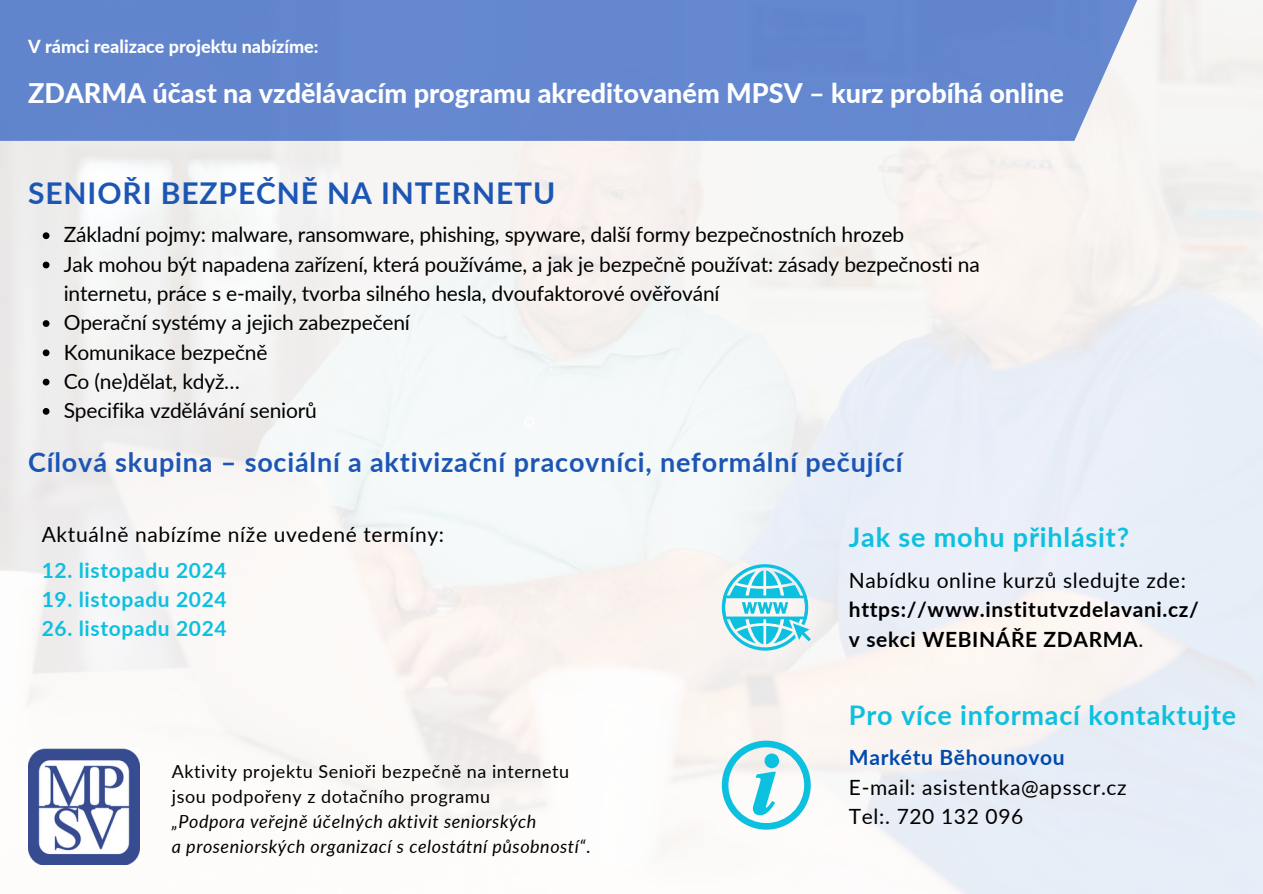
<style>
.page{position:relative;width:1263px;height:894px;background:#fff}
.page>*{position:absolute;margin:0;border:0;box-sizing:border-box;transform-origin:0 0}
.t1{font:700 30px "Lato";letter-spacing:.03em;color:#1c56b5}
.t2{font:800 27px "Lato";color:#fff}
.t3{font:700 27px "Lato";letter-spacing:.03em;color:#1c56b5}
.t4{font:700 27px "Lato";letter-spacing:.03em;color:#0cc0df}
.t5{font:21px/29.2px "Lato";letter-spacing:-.01em;color:#000}
.t6{font:21px/29.4px "Lato";letter-spacing:.03em;color:#000}
.t7{font:700 21px/29.4px "Lato";letter-spacing:.03em;color:#000}
.t8{font:700 21px "Lato";letter-spacing:.03em;color:#0cc0df}
.t9{font:italic 18px "Lato";letter-spacing:.03em;color:#000}
.t10{font:18px/24.8px "Lato";letter-spacing:.03em;color:#000}
.t11{font:800 18px "Lato";color:#fff}
.s1{font-style:normal}
.s2{font-weight:400}
.s3{font-weight:700;color:#004aad}
</style>
<div class="page">
<img style="left:0;top:0;width:1263px;height:893px">
<div style="left:0;top:0;width:1157px;height:141px;background:#6487cf"></div>
<svg style="left:722px;top:740px;width:89px;height:89px"></svg>
<svg style="left:722px;top:564px;width:89px;height:86px"></svg>
<img style="left:28px;top:748px;width:111px;height:116px">
<svg style="left:43px;top:232px;width:6px;height:7px"></svg>
<svg style="left:43px;top:261px;width:6px;height:7px"></svg>
<svg style="left:43px;top:320px;width:6px;height:7px"></svg>
<svg style="left:43px;top:349px;width:6px;height:7px"></svg>
<svg style="left:43px;top:378px;width:6px;height:7px"></svg>
<svg style="left:43px;top:408px;width:6px;height:6px"></svg>
<h5 class="t11" style="left:28px;top:35px;width:292px">V rámci realizace projektu nabízíme:</h5>
<h2 class="t2" style="left:28px;top:77px;width:1037px">ZDARMA účast na vzdělávacím programu akreditovaném MPSV – kurz probíhá online</h2>
<h1 class="t1" style="left:28px;top:174px;width:529px">SENIOŘI BEZPEČNĚ NA INTERNETU</h1>
<h2 class="t5" style="left:64px;top:220px;width:842px">Základní pojmy: malware, ransomware, phishing, spyware, další formy bezpečnostních hrozeb</h2>
<h4 class="t5" style="left:64px;top:249px;width:918px">Jak mohou být napadena zařízení, která používáme, a jak je bezpečně používat: zásady bezpečnosti na internetu, práce s e-maily, tvorba silného hesla, dvoufaktorové ověřování</h4>
<p class="t5" style="left:64px;top:307px;width:348px">Operační systémy a jejich zabezpečení</p>
<p class="t5" style="left:64px;top:337px;width:205px">Komunikace bezpečně</p>
<p class="t5" style="left:64px;top:366px;width:178px">Co (ne)dělat, když…</p>
<p class="t5" style="left:64px;top:395px;width:255px">Specifika vzdělávání seniorů</p>
<p class="t3" style="left:28px;top:445px;width:876px">Cílová skupina – sociální a aktivizační pracovníci, neformální pečující</p>
<p class="t6" style="left:42px;top:518px;width:404px">Aktuálně nabízíme níže uvedené termíny:</p>
<p class="t8" style="left:42px;top:557px;width:186px">12. listopadu 2024</p>
<p class="t8" style="left:42px;top:586px;width:186px">19. listopadu 2024</p>
<p class="t8" style="left:42px;top:615px;width:186px">26. listopadu 2024</p>
<h4 class="t10" style="left:172px;top:758px;width:399px">Aktivity projektu Senioři bezpečně na internetu jsou podpořeny z dotačního programu</h4>
<h3 class="t9" style="left:172px;top:809px;width:366px">„Podpora veřejně účelných aktivit seniorských</h3>
<p class="t9" style="left:172px;top:834px;width:420px">a proseniorských organizací s celostátní působností“<span class="s1">.</span></p>
<p class="t4" style="left:849px;top:520px;width:282px">Jak se mohu přihlásit?</p>
<p class="t7" style="left:849px;top:565px;width:351px"><span class="s2">Nabídku online kurzů sledujte zde: </span>https://www.institutvzdelavani.cz/ v sekci WEBINÁŘE ZDARMA<span class="s2">.</span></p>
<p class="t4" style="left:849px;top:698px;width:389px">Pro více informací kontaktujte</p>
<h2 class="t6" style="left:849px;top:742px;width:279px"><span class="s3">Markétu Běhounovou<br></span>E-mail: asistentka@apsscr.cz<br>Tel:. 720 132 096</h2>
</div>
